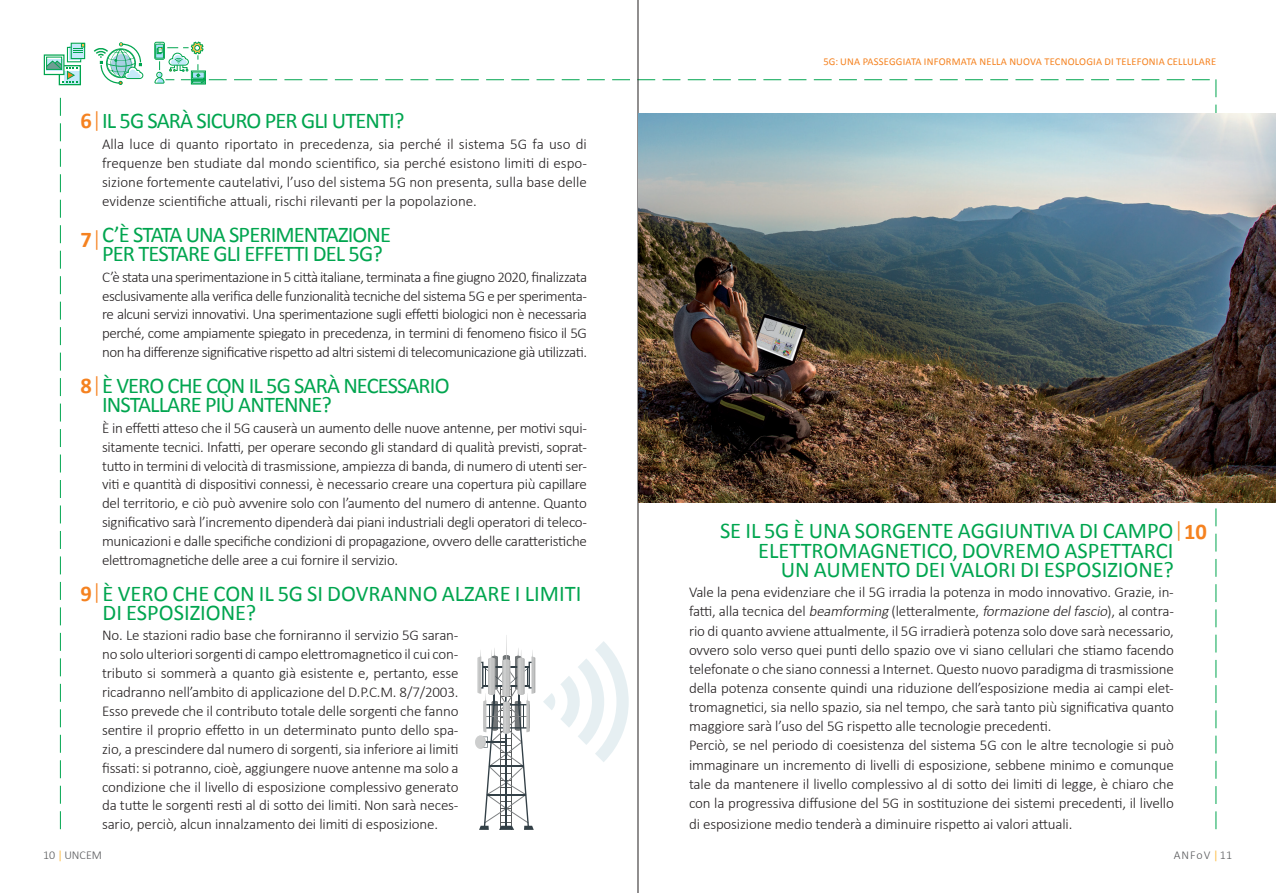
<style>
.page{position:relative;width:1276px;height:893px;background:#fff}
.page>*{position:absolute;margin:0;border:0;box-sizing:border-box;transform-origin:0 0}
.t1{font:22.5px/19.2px "Calibri";letter-spacing:-.01em;color:#00a54f;text-align:center}
.t2{font:22.5px/18.9px "Calibri";letter-spacing:-.04em;color:#00a54f}
.t3{font:700 22.5px "Calibri";color:#f58220}
.t4{font:300 15px/18.9px "Calibri";letter-spacing:-.01em;color:#231f20;text-align:justify}
.t5{font:300 12px "Calibri";color:#57585a}
.t6{font:10.5px "Calibri";letter-spacing:.02em;color:#f58220}
.s1{font-weight:700;color:#f58220}
.s2{font-weight:300;color:#f58220}
.s3{font-weight:300}
.s4{font-weight:400;color:#fdbf4c}
.s5{font-style:italic}
</style>
<div class="page">
<svg style="left:94px;top:42px;width:50px;height:43px"></svg>
<div style="left:44px;top:54px;width:20px;height:21px;border:1px solid #00a54f"></div>
<svg style="left:45px;top:42px;width:41px;height:43px"></svg>
<svg style="left:60px;top:98px;width:1px;height:731px"></svg>
<svg style="left:1215px;top:79px;width:1px;height:750px"></svg>
<svg style="left:154px;top:41px;width:1055px;height:44px"></svg>
<hr style="left:638px;top:0;width:1px;height:893px;background:#231f20">
<img style="left:638px;top:113px;width:638px;height:390px">
<svg style="left:475px;top:635px;width:60px;height:195px"></svg>
<svg style="left:543px;top:641px;width:86px;height:121px"></svg>
<h1 class="t2" style="left:80px;top:112px;width:325px"><span class="s1">6</span><span class="s2">|</span>IL 5G SARÀ SICURO PER GLI UTENTI?</h1>
<p class="t4" style="left:102px;top:133px;width:486px">Alla luce di quanto riportato in precedenza, sia perché il sistema 5G fa uso di frequenze ben studiate dal mondo scientifico, sia perché esistono limiti di espo&shy;sizione fortemente cautelativi, l’uso del sistema 5G non presenta, sulla base delle evidenze scientifiche attuali, rischi rilevanti per la popolazione.</p>
<h1 class="t2" style="left:102px;top:226px;width:290px">C’È STATA UNA SPERIMENTAZIONE<br>PER TESTARE GLI EFFETTI DEL 5G?</h1>
<p class="t4" style="left:102px;top:267px;width:486px">C’è stata una sperimentazione in 5 città italiane, terminata a fine giugno 2020, finalizzata esclusivamente alla verifica delle funzionalità tecniche del sistema 5G e per sperimenta&shy;re alcuni servizi innovativi. Una sperimentazione sugli effetti biologici non è necessaria perché, come ampiamente spiegato in precedenza, in termini di fenomeno fisico il 5G non ha differenze significative rispetto ad altri sistemi di telecomunicazione già utilizzati.</p>
<h1 class="t2" style="left:102px;top:377px;width:349px;text-indent:-22px"><span class="s1">8</span><span class="s2">|</span>È VERO CHE CON IL 5G SARÀ NECESSARIO<br>INSTALLARE PIÙ ANTENNE?</h1>
<p class="t4" style="left:102px;top:418px;width:486px">È in effetti atteso che il 5G causerà un aumento delle nuove antenne, per motivi squi&shy;sitamente tecnici. Infatti, per operare secondo gli standard di qualità previsti, soprat&shy;tutto in termini di velocità di trasmissione, ampiezza di banda, di numero di utenti ser&shy;viti e quantità di dispositivi connessi, è necessario creare una copertura più capillare del territorio, e ciò può avvenire solo con l’aumento del numero di antenne. Quanto significativo sarà l’incremento dipenderà dai piani industriali degli operatori di teleco&shy;municazioni e dalle specifiche condizioni di propagazione, ovvero delle caratteristiche elettromagnetiche delle aree a cui fornire il servizio.</p>
<h1 class="t1" style="left:102px;top:584px;width:480px;text-align:left;text-indent:-22px"><span class="s1">9</span><span class="s2">|</span>È VERO CHE CON IL 5G SI DOVRANNO ALZARE I LIMITI<br>DI ESPOSIZIONE?</h1>
<p class="t4" style="left:102px;top:625px;width:358px">No. Le stazioni radio base che forniranno il servizio 5G saran&shy;no solo ulteriori sorgenti di campo elettromagnetico il cui con&shy;tributo si sommerà a quanto già esistente e, pertanto, esse ricadranno nell’ambito di applicazione del D.P.C.M. 8/7/2003.<br>Esso prevede che il contributo totale delle sorgenti che fanno sentire il proprio effetto in un determinato punto dello spa&shy;zio, a prescindere dal numero di sorgenti, sia inferiore ai limiti fissati: si potranno, cioè, aggiungere nuove antenne ma solo a condizione che il livello di esposizione complessivo generato da tutte le sorgenti resti al di sotto dei limiti. Non sarà neces&shy;sario, perciò, alcun innalzamento dei limiti di esposizione.</p>
<h1 class="t3" style="left:80px;top:225px;width:23px">7<span class="s3">|</span></h1>
<p class="t5" style="left:43px;top:848px;width:60px">10 <span class="s4">|</span> UNCEM</p>
<p class="t6" style="left:823px;top:55px;width:394px">5G: UNA PASSEGGIATA INFORMATA NELLA NUOVA TECNOLOGIA DI TELEFONIA CELLULARE</p>
<h1 class="t1" style="left:720px;top:521px;width:488px">SE IL 5G È UNA SORGENTE AGGIUNTIVA DI CAMPO<span class="s2">|</span><span class="s1">10<br></span>ELETTROMAGNETICO, DOVREMO ASPETTARCI</h1>
<h1 class="t1" style="left:781px;top:560px;width:395px">UN AUMENTO DEI VALORI DI ESPOSIZIONE?</h1>
<p class="t4" style="left:689px;top:582px;width:486px;text-align:left">Vale la pena evidenziare che il 5G irradia la potenza in modo innovativo. Grazie, in&shy;fatti, alla tecnica del <span class="s5">beamforming</span> (letteralmente, <span class="s5">formazione delfascio</span>), al contra&shy;rio di quanto avviene attualmente, il 5G irradierà potenza solo dove sarà necessario, ovvero solo verso quei punti dello spazio ove vi siano cellulari che stiamo facendo telefonate o che siano connessi a Internet. Questo nuovo paradigma di trasmissione della potenza consente quindi una riduzione dell’esposizione media ai campi elet&shy;tromagnetici, sia nello spazio, sia nel tempo, che sarà tanto più significativa quanto maggiore sarà l’uso del 5G rispetto alle tecnologie precedenti.<br>Perciò, se nel periodo di coesistenza del sistema 5G con le altre tecnologie si può immaginare un incremento di livelli di esposizione, sebbene minimo e comunque tale da mantenere il livello complessivo al di sotto dei limiti di legge, è chiaro che con la progressiva diffusione del 5G in sostituzione dei sistemi precedenti, il livello</p>
<p class="t4" style="left:689px;top:814px;width:385px">di esposizione medio tenderà a diminuire rispetto ai valori attuali.</p>
<p class="t5" style="left:1174px;top:848px;width:60px">ANFoV <span class="s4">|</span> 11</p>
</div>
